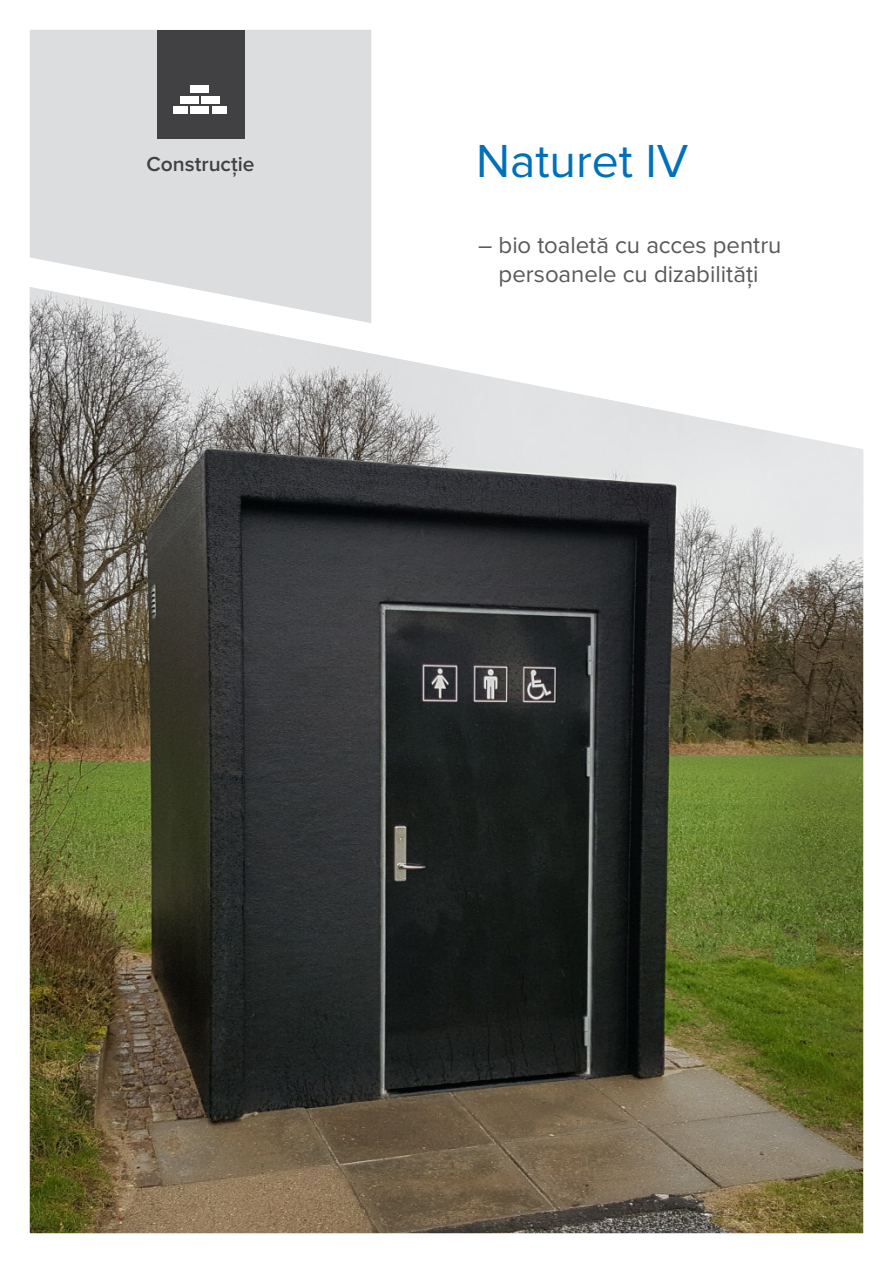
<style>
.page{position:relative;width:893px;height:1263px;background:#fff}
.page>*{position:absolute;margin:0;border:0;box-sizing:border-box;transform-origin:0 0}
.t1{font:48px "Proxima Nova";color:#0071b9}
.t2{font:24px/28.8px "Proxima Nova";letter-spacing:-.005em;color:#58595b;text-align:center}
.t3{font:600 21px "Proxima Nova";color:#414042}
</style>
<div class="page">
<img style="left:30px;top:287px;width:833px;height:946px">
<svg style="left:30px;top:30px;width:341px;height:293px;background:#dedfe0"></svg>
<div style="left:157px;top:30px;width:87px;height:109px;background:#414042"></div>
<div style="left:191px;top:86px;width:18px;height:7px;background:#fff"></div>
<div style="left:180px;top:96px;width:19px;height:7px;background:#fff"></div>
<div style="left:201px;top:96px;width:19px;height:7px;background:#fff"></div>
<div style="left:191px;top:106px;width:18px;height:7px;background:#fff"></div>
<div style="left:174px;top:106px;width:14px;height:7px;background:#fff"></div>
<div style="left:212px;top:106px;width:14px;height:7px;background:#fff"></div>
<p class="t3" style="left:147px;top:152px;width:109px">Construcție</p>
<h1 class="t1" style="left:476px;top:133px;width:214px">Naturet IV</h1>
<p class="t2" style="left:478px;top:231px;width:305px">– bio toaletă cu acces pentru persoanele cu dizabilități</p>
</div>
